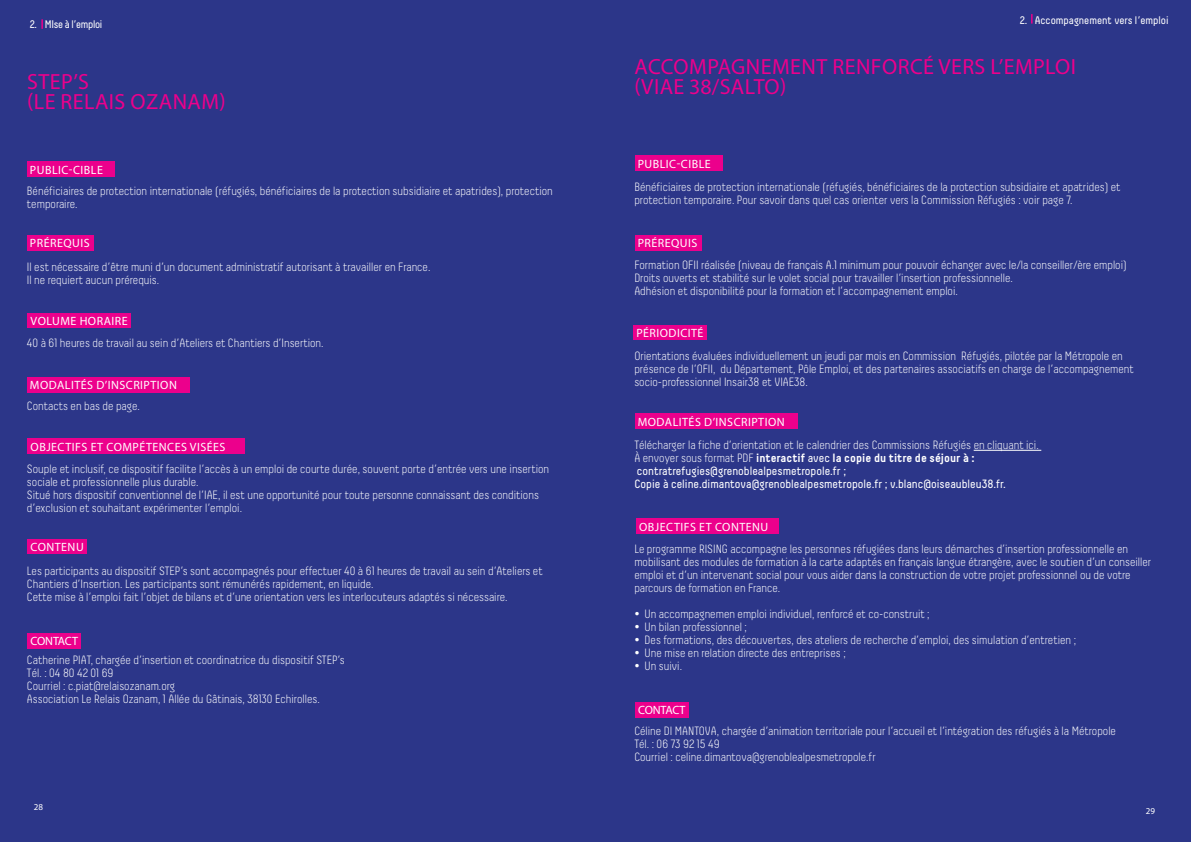
<style>
.page{position:relative;width:1191px;height:842px;background:#fff}
.page>*{position:absolute;margin:0;border:0;box-sizing:border-box;transform-origin:0 0}
.t1{font:22px/20px "Myriad Pro";letter-spacing:.02em;color:#ec008c}
.t2{font:300 12px/13px "Decima";color:#fff}
.t3{font:12px/13px "Decima";color:#fff}
.t4{font:12px "Myriad Pro";letter-spacing:.04em;color:#fff}
.t5{font:12px "Myriad Pro";letter-spacing:-.015em;color:#fff}
.t6{font:11px "Decima";color:#fff}
.t7{font:11px "Decima";letter-spacing:-.03em;color:#fff}
.t8{font:9px "Myriad Pro";color:#fff}
.s1{font-weight:300}
.s2{font-weight:700}
</style>
<div class="page">
<div style="left:587px;top:0;width:604px;height:842px;background:#2c3689"></div>
<hr style="left:973px;top:450px;width:68px;height:1px;background:#fff">
<div style="left:635px;top:702px;width:53px;height:15px;background:#ec008c"></div>
<div style="left:635px;top:413px;width:162px;height:16px;background:#ec008c"></div>
<div style="left:633px;top:325px;width:73px;height:15px;background:#ec008c"></div>
<div style="left:635px;top:235px;width:66px;height:15px;background:#ec008c"></div>
<div style="left:635px;top:156px;width:87px;height:15px;background:#ec008c"></div>
<div style="left:636px;top:519px;width:142px;height:15px;background:#ec008c"></div>
<div style="left:0;top:0;width:595px;height:842px;background:#2c3689"></div>
<svg style="left:41px;top:19px;width:2px;height:10px"></svg>
<div style="left:27px;top:377px;width:163px;height:15px;background:#ec008c"></div>
<div style="left:28px;top:438px;width:217px;height:15px;background:#ec008c"></div>
<div style="left:28px;top:633px;width:53px;height:15px;background:#ec008c"></div>
<div style="left:28px;top:313px;width:103px;height:15px;background:#ec008c"></div>
<div style="left:27px;top:162px;width:87px;height:15px;background:#ec008c"></div>
<div style="left:27px;top:235px;width:67px;height:15px;background:#ec008c"></div>
<div style="left:28px;top:539px;width:59px;height:15px;background:#ec008c"></div>
<p class="t7" style="left:30px;top:18px;width:74px">2. MIse à l’emploi</p>
<h1 class="t1" style="left:27px;top:71px;width:12px">STEP</h1>
<h1 class="t1" style="left:27px;top:71px;width:200px;text-indent:46px">’S<br>(LE RELAIS OZANAM)</h1>
<p class="t4" style="left:30px;top:163px;width:75px">PUBLIC-CIBLE</p>
<p class="t2" style="left:27px;top:184px;width:527px">Bénéficiaires de protection internationale (réfugiés, bénéficiaires de la protection subsidiaire et apatrides), protection temporaire.</p>
<p class="t4" style="left:30px;top:236px;width:61px">PRÉREQUIS</p>
<p class="t2" style="left:27px;top:260px;width:405px">Il est nécessaire d’être muni d’un document administratif autorisant à travailler en France.<br>Il ne requiert aucun prérequis.</p>
<p class="t4" style="left:31px;top:313px;width:99px">VOLUME HORAIRE</p>
<p class="t2" style="left:27px;top:336px;width:298px">40 à 61 heures de travail au sein d’Ateliers et Chantiers d’Insertion.</p>
<p class="t4" style="left:30px;top:378px;width:148px">MODALITÉS D’INSCRIPTION</p>
<p class="t2" style="left:27px;top:399px;width:114px">Contacts en bas de page.</p>
<p class="t4" style="left:31px;top:439px;width:196px">OBJECTIFS ET COMPÉTENCES VISÉES</p>
<p class="t2" style="left:27px;top:462px;width:523px">Souple et inclusif, ce dispositif facilite l’accès à un emploi de courte durée, souvent porte d’entrée vers une insertion sociale et professionnelle plus durable.<br>Situé hors dispositif conventionnel de l’IAE, il est une opportunité pour toute personne connaissant des conditions d’exclusion et souhaitant expérimenter l’emploi.</p>
<p class="t4" style="left:31px;top:540px;width:55px">CONTENU</p>
<p class="t2" style="left:27px;top:564px;width:517px">Les participants au dispositif STEP’s sont accompagnés pour effectuer 40 à 61 heures de travail au sein d’Ateliers et<br>Chantiers d’Insertion. Les participants sont rémunérés rapidement, en liquide.<br>Cette mise à l’emploi fait l’objet de bilans et d’une orientation vers les interlocuteurs adaptés si nécessaire.</p>
<p class="t5" style="left:31px;top:634px;width:49px">CONTACT</p>
<p class="t2" style="left:27px;top:653px;width:319px">Catherine PIAT, chargée d’insertion et coordinatrice du dispositif STEP’s Tél. : 04 80 42 01 69<br>Courriel : c.piat@relaisozanam.org<br>Association Le Relais Ozanam, 1 Allée du Gâtinais, 38130 Echirolles.</p>
<p class="t8" style="left:34px;top:801px;width:11px">28</p>
<p class="t6" style="left:1019px;top:14px;width:150px">2. Accompagnement vers l’emploi</p>
<h1 class="t1" style="left:634px;top:57px;width:443px">ACCOMPAGNEMENT RENFORCÉ VERS L’EMPLOI (VIAE</h1>
<h1 class="t1" style="left:689px;top:77px;width:43px">38/SALTO</h1>
<h1 class="t1" style="left:780px;top:77px;width:8px">)</h1>
<p class="t4" style="left:637px;top:157px;width:75px">PUBLIC-CIBLE</p>
<p class="t2" style="left:634px;top:180px;width:488px">Bénéficiaires de protection internationale (réfugiés, bénéficiaires de la protection subsidiaire et apatrides) et protection temporaire. Pour savoir dans quel cas orienter vers la Commission Réfugiés : voir page 7.</p>
<p class="t4" style="left:637px;top:236px;width:61px">PRÉREQUIS</p>
<p class="t2" style="left:634px;top:258px;width:494px">Formation OFII réalisée (niveau de français A.1 minimum pour pouvoir échanger avec le/la conseiller/ère emploi)<br>Droits ouverts et stabilité sur le volet social pour travailler l’insertion professionnelle.<br>Adhésion et disponibilité pour la formation et l’accompagnement emploi.</p>
<p class="t4" style="left:636px;top:325px;width:69px">PÉRIODICITÉ</p>
<p class="t2" style="left:634px;top:349px;width:501px">Orientations évaluées individuellement un jeudi par mois en Commission Réfugiés, pilotée par la Métropole en présence de l’OFII, du Département, Pôle Emploi, et des partenaires associatifs en charge de l’accompagnement socio-professionnel Insair38 et VIAE38.</p>
<p class="t4" style="left:637px;top:414px;width:148px">MODALITÉS D’INSCRIPTION</p>
<p class="t3" style="left:634px;top:438px;width:406px"><span class="s1">Télécharger la fiche d’orientation et le calendrier des Commissions Réfugiés en cliquant ici. à envoyer sous format PDF</span> <span class="s2">interactif</span> avec <span class="s2">la copie du titre de séjour à : </span>contratrefugies@grenoblealpesmetropole.fr ;<br>Copie à celine.dimantova@grenoblealpesmetropole.fr ; v.blanc@oiseaubleu38.fr.</p>
<p class="t4" style="left:639px;top:520px;width:131px">OBJECTIFS ET CONTENU</p>
<p class="t2" style="left:634px;top:542px;width:518px">Le programme RISING accompagne les personnes réfugiées dans leurs démarches d’insertion professionnelle en mobilisant des modules de formation à la carte adaptés en français langue étrangère, avec le soutien d’un conseiller emploi et d’un intervenant social pour vous aider dans la construction de votre projet professionnel ou de votre parcours de formation en France.</p>
<p class="t2" style="left:634px;top:607px;width:297px">• Un accompagnemen emploi individuel, renforcé et co-construit ;</p>
<p class="t2" style="left:634px;top:620px;width:114px">• Un bilan professionnel ;</p>
<p class="t2" style="left:634px;top:633px;width:443px">• Des formations, des découvertes, des ateliers de recherche d’emploi, des simulation d’entretien ;</p>
<p class="t2" style="left:634px;top:646px;width:213px">• Une mise en relation directe des entreprises ;</p>
<p class="t2" style="left:634px;top:659px;width:49px">• Un suivi.</p>
<p class="t5" style="left:638px;top:703px;width:49px">CONTACT</p>
<p class="t2" style="left:634px;top:724px;width:483px">Céline DI MANTOVA, chargée d’animation territoriale pour l’accueil et l’intégration des réfugiés à la Métropole<br>Tél. : 06 73 92 15 49<br>Courriel : celine.dimantova@grenoblealpesmetropole.fr</p>
<p class="t8" style="left:1145px;top:806px;width:11px">29</p>
</div>
